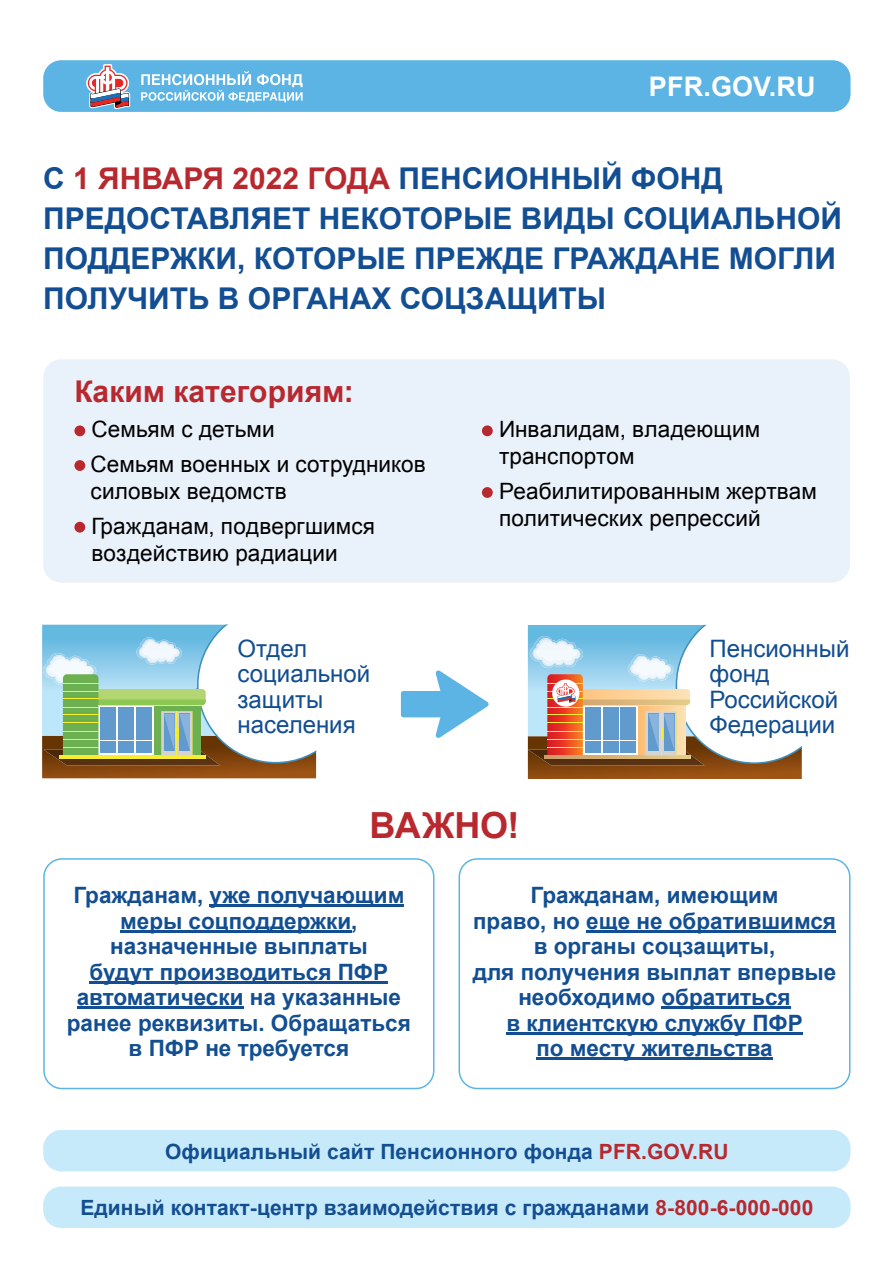
<style>
.page{position:relative;width:893px;height:1263px;background:#fff}
.page>*{position:absolute;margin:0;border:0;box-sizing:border-box;transform-origin:0 0}
.t1{font:700 36px "Arial";letter-spacing:-.005em;color:#b8292f}
.t2{font:700 30px/40px "Arial";color:#124e91}
.t3{font:700 30px "Arial";color:#b8292f}
.t4{font:700 27px "Arial";letter-spacing:.005em;color:#fff}
.t5{font:24px/25.5px "Arial";color:#124e91}
.t6{font:700 22.5px/25.5px "Arial";color:#124e91;text-align:center}
.t7{font:22.5px/34.7px "Arial";letter-spacing:.005em;color:#000}
.t8{font:700 21px "Arial";letter-spacing:.005em;color:#124e91}
.s1{color:#b8292f}
</style>
<div class="page">
<div style="left:43px;top:1130px;width:807px;height:41px;background:#c7eafb;border-radius:18px"></div>
<div style="left:43px;top:1187px;width:807px;height:41px;background:#c7eafb;border-radius:18px"></div>
<div style="left:43px;top:60px;width:807px;height:52px;background:#5cb4e5;border-radius:18px"></div>
<div style="left:43px;top:359px;width:807px;height:224px;background:#e9f1fa;border-radius:18px"></div>
<div style="left:74px;top:425px;width:11px;height:11px;background:#b8292f;border-radius:50%"></div>
<div style="left:74px;top:460px;width:11px;height:11px;background:#b8292f;border-radius:50%"></div>
<div style="left:74px;top:522px;width:11px;height:11px;background:#b8292f;border-radius:50%"></div>
<div style="left:482px;top:425px;width:11px;height:11px;background:#b8292f;border-radius:50%"></div>
<div style="left:482px;top:487px;width:11px;height:11px;background:#b8292f;border-radius:50%"></div>
<svg style="left:141px;top:71px;width:162px;height:31px"></svg>
<svg style="left:86px;top:64px;width:45px;height:45px"></svg>
<svg style="left:42px;top:624px;width:275px;height:155px"></svg>
<hr style="left:98px;top:705px;width:103px;height:1px;background:#f9ed30">
<hr style="left:63px;top:684px;width:35px;height:1px;background:#f9ed30">
<hr style="left:63px;top:699px;width:35px;height:1px;background:#f9ed30">
<hr style="left:63px;top:715px;width:35px;height:1px;background:#f9ed30">
<hr style="left:63px;top:731px;width:35px;height:1px;background:#f9ed30">
<hr style="left:63px;top:692px;width:35px;height:1px;background:#f9ed30">
<hr style="left:63px;top:707px;width:35px;height:1px;background:#f9ed30">
<hr style="left:63px;top:723px;width:35px;height:1px;background:#f9ed30">
<hr style="left:63px;top:739px;width:35px;height:1px;background:#f9ed30">
<hr style="left:63px;top:748px;width:35px;height:1px;background:#f9ed30">
<svg style="left:528px;top:624px;width:274px;height:155px"></svg>
<svg style="left:458px;top:858px;width:392px;height:231px"></svg>
<hr style="left:586px;top:930px;width:250px;height:2px;background:#124e91">
<hr style="left:661px;top:1007px;width:130px;height:2px;background:#124e91">
<hr style="left:506px;top:1032px;width:297px;height:2px;background:#124e91">
<hr style="left:536px;top:1058px;width:237px;height:2px;background:#124e91">
<svg style="left:43px;top:858px;width:391px;height:231px"></svg>
<hr style="left:210px;top:905px;width:194px;height:2px;background:#124e91">
<hr style="left:120px;top:930px;width:231px;height:2px;background:#124e91">
<hr style="left:90px;top:981px;width:298px;height:2px;background:#124e91">
<hr style="left:77px;top:1007px;width:167px;height:2px;background:#124e91">
<svg style="left:401px;top:670px;width:87px;height:68px"></svg>
<p class="t4" style="left:649px;top:71px;width:168px">PFR.GOV.RU</p>
<h2 class="t2" style="left:43px;top:158px;width:800px">С <span class="s1">1 ЯНВАРЯ 2022 ГОДА</span> ПЕНСИОННЫЙ ФОНД ПРЕДОСТАВЛЯЕТ НЕКОТОРЫЕ ВИДЫ СОЦИАЛЬНОЙ ПОДДЕРЖКИ, КОТОРЫЕ ПРЕЖДЕ ГРАЖДАНЕ МОГЛИ ПОЛУЧИТЬ В ОРГАНАХ СОЦЗАЩИТЫ</h2>
<h2 class="t3" style="left:74px;top:375px;width:281px">Каким категориям:</h2>
<p class="t7" style="left:91px;top:412px;width:337px">Семьям с детьми<br>Семьям военных и сотрудников</p>
<p class="t7" style="left:91px;top:474px;width:286px">силовых ведомств<br>Гражданам, подвергшимся</p>
<p class="t7" style="left:91px;top:536px;width:248px">воздействию радиации</p>
<p class="t7" style="left:499px;top:416px;width:263px;line-height:27px">Инвалидам, владеющим транспортом</p>
<p class="t7" style="left:499px;top:478px;width:319px;line-height:27px">Реабилитированным жертвам политических репрессий</p>
<p class="t5" style="left:238px;top:636px;width:134px">Отдел социальной защиты населения</p>
<p class="t5" style="left:710px;top:636px;width:141px">Пенсионный фонд<br>Российской<br>Федерации</p>
<h1 class="t1" style="left:369px;top:805px;width:151px">ВАЖНО!</h1>
<p class="t6" style="left:67px;top:883px;width:345px">Гражданам, уже получающим меры соцподдержки, назначенные выплаты<br>будут производиться ПФР автоматически на указанные ранее реквизиты. Обращаться в ПФР не требуется</p>
<p class="t6" style="left:473px;top:883px;width:365px">Гражданам, имеющим<br>право, но еще не обратившимся в органы соцзащиты,<br>для получения выплат впервые необходимо обратиться<br>в клиентскую службу ПФР<br>по месту жительства</p>
<p class="t8" style="left:165px;top:1140px;width:565px">Официальный сайт Пенсионного фонда <span class="s1">PFR.GOV.RU</span></p>
<p class="t8" style="left:80px;top:1196px;width:734px">Единый контакт-центр взаимодействия с гражданами <span class="s1">8-800-6-000-000</span></p>
</div>
